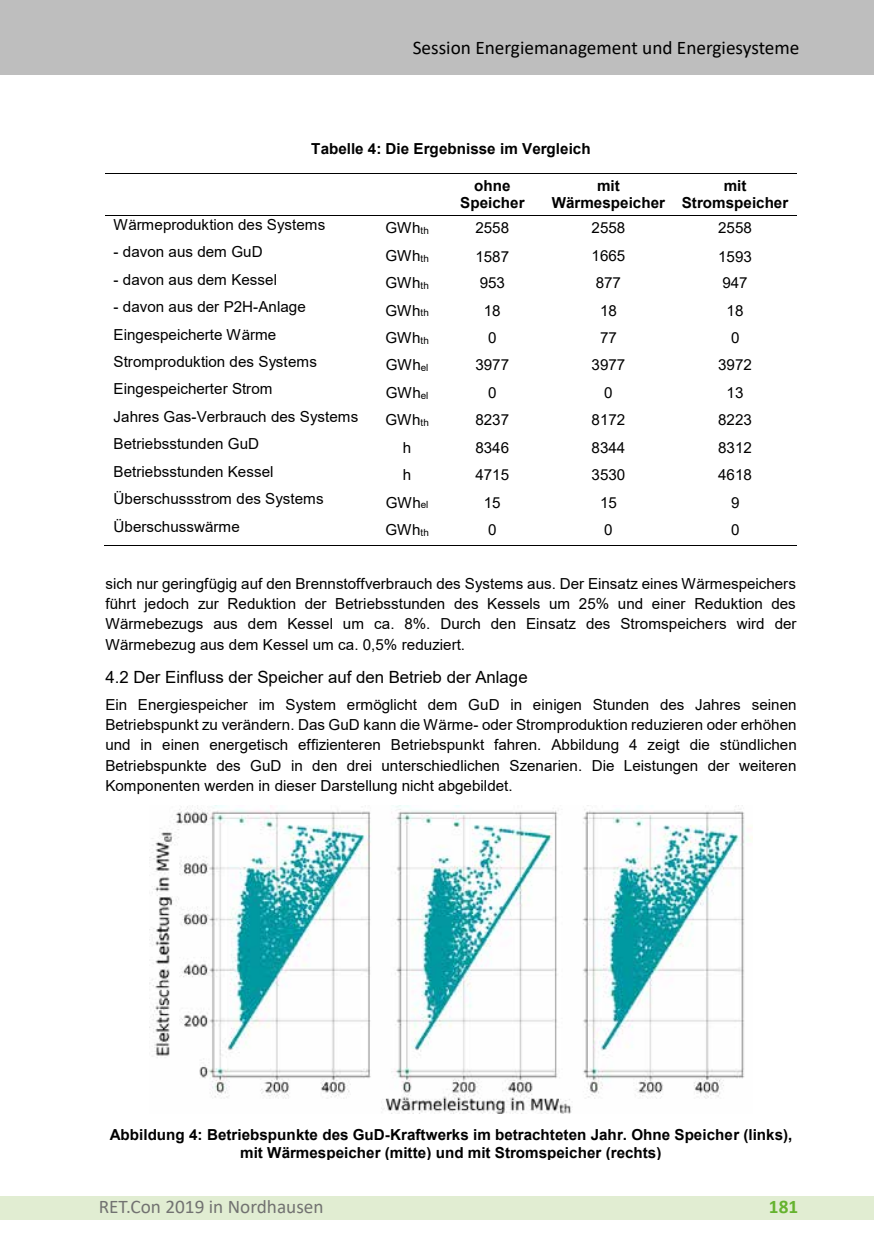
<style>
.page{position:relative;width:874px;height:1241px;background:#fff}
.page>*{position:absolute;margin:0;border:0;box-sizing:border-box;transform-origin:0 0}
.t1{font:19.25px "Calibri";color:#000}
.t2{font:19.25px "Calibri";color:#727271}
.t3{font:700 19.25px "Calibri";color:#65b32e}
.t4{font:16.8px "Arial";letter-spacing:-.005em;color:#000}
.t5{font:15.22px/20.1px "Arial";color:#000;text-align:justify}
.t6{font:700 15.22px/17.5px "Arial";color:#000;text-align:center}
.s1{font-size:9.8px}
</style>
<div class="page">
<div style="left:0;top:1196px;width:873px;height:23px;background:#e1edd2"></div>
<div style="left:0;top:0;width:873px;height:74px;background:#bebebe"></div>
<hr style="left:105px;top:173px;width:268px;height:1px;background:#000">
<hr style="left:373px;top:173px;width:68px;height:1px;background:#000">
<hr style="left:442px;top:173px;width:101px;height:1px;background:#000">
<hr style="left:544px;top:173px;width:129px;height:1px;background:#000">
<hr style="left:674px;top:173px;width:122px;height:1px;background:#000">
<hr style="left:105px;top:215px;width:268px;height:1px;background:#000">
<hr style="left:373px;top:215px;width:68px;height:1px;background:#000">
<hr style="left:442px;top:215px;width:101px;height:1px;background:#000">
<hr style="left:544px;top:215px;width:129px;height:1px;background:#000">
<hr style="left:674px;top:215px;width:122px;height:1px;background:#000">
<hr style="left:104px;top:544px;width:269px;height:1px;background:#000">
<hr style="left:372px;top:544px;width:69px;height:1px;background:#000">
<hr style="left:441px;top:544px;width:102px;height:1px;background:#000">
<hr style="left:543px;top:544px;width:130px;height:1px;background:#000">
<hr style="left:673px;top:544px;width:123px;height:1px;background:#000">
<img style="left:149px;top:805px;width:603px;height:307px">
<p class="t1" style="left:412px;top:34px;width:388px">Session Energiemanagement und Energiesysteme</p>
<p class="t6" style="left:311px;top:140px;width:281px">Tabelle 4: Die Ergebnisse im Vergleich</p>
<p class="t6" style="left:460px;top:177px;width:66px">ohne<br>Speicher</p>
<p class="t6" style="left:551px;top:177px;width:115px">mit<br>Wärmespeicher</p>
<p class="t6" style="left:681px;top:177px;width:108px">mit<br>Stromspeicher</p>
<p class="t5" style="left:114px;top:214px;width:213px">Wärmeproduktion des Systems</p>
<p class="t5" style="left:385px;top:218px;width:45px">GWh<span class="s1">th</span></p>
<p class="t5" style="left:475px;top:218px;width:35px">2558</p>
<p class="t5" style="left:591px;top:218px;width:35px">2558</p>
<p class="t5" style="left:717px;top:218px;width:35px">2558</p>
<p class="t5" style="left:114px;top:242px;width:150px">- davon aus dem GuD</p>
<p class="t5" style="left:385px;top:245px;width:45px">GWh<span class="s1">th</span></p>
<p class="t5" style="left:475px;top:246px;width:35px">1587</p>
<p class="t5" style="left:591px;top:245px;width:35px">1665</p>
<p class="t5" style="left:717px;top:246px;width:35px">1593</p>
<p class="t5" style="left:114px;top:269px;width:165px">- davon aus dem Kessel</p>
<p class="t5" style="left:385px;top:273px;width:45px">GWh<span class="s1">th</span></p>
<p class="t5" style="left:479px;top:273px;width:27px">953</p>
<p class="t5" style="left:595px;top:273px;width:27px">877</p>
<p class="t5" style="left:722px;top:273px;width:27px">947</p>
<p class="t5" style="left:114px;top:296px;width:194px">- davon aus der P2H-Anlage</p>
<p class="t5" style="left:385px;top:300px;width:45px">GWh<span class="s1">th</span></p>
<p class="t5" style="left:483px;top:300px;width:18px">18</p>
<p class="t5" style="left:599px;top:300px;width:18px">18</p>
<p class="t5" style="left:726px;top:300px;width:18px">18</p>
<p class="t5" style="left:114px;top:324px;width:164px">Eingespeicherte Wärme</p>
<p class="t5" style="left:385px;top:327px;width:45px">GWh<span class="s1">th</span></p>
<p class="t5" style="left:488px;top:327px;width:10px">0</p>
<p class="t5" style="left:599px;top:327px;width:18px">77</p>
<p class="t5" style="left:730px;top:327px;width:10px">0</p>
<p class="t5" style="left:114px;top:351px;width:205px">Stromproduktion des Systems</p>
<p class="t5" style="left:385px;top:355px;width:44px">GWh<span class="s1">el</span></p>
<p class="t5" style="left:475px;top:355px;width:35px">3977</p>
<p class="t5" style="left:591px;top:355px;width:35px">3977</p>
<p class="t5" style="left:717px;top:355px;width:35px">3972</p>
<p class="t5" style="left:114px;top:379px;width:160px">Eingespeicherter Strom</p>
<p class="t5" style="left:385px;top:382px;width:44px">GWh<span class="s1">el</span></p>
<p class="t5" style="left:488px;top:382px;width:10px">0</p>
<p class="t5" style="left:604px;top:382px;width:10px">0</p>
<p class="t5" style="left:726px;top:382px;width:18px">13</p>
<p class="t5" style="left:114px;top:406px;width:246px">Jahres Gas-Verbrauch des Systems</p>
<p class="t5" style="left:385px;top:410px;width:45px">GWh<span class="s1">th</span></p>
<p class="t5" style="left:475px;top:410px;width:35px">8237</p>
<p class="t5" style="left:591px;top:410px;width:35px">8172</p>
<p class="t5" style="left:717px;top:410px;width:35px">8223</p>
<p class="t5" style="left:114px;top:434px;width:147px">Betriebsstunden GuD</p>
<p class="t5" style="left:402px;top:437px;width:10px">h</p>
<p class="t5" style="left:475px;top:437px;width:35px">8346</p>
<p class="t5" style="left:591px;top:437px;width:35px">8344</p>
<p class="t5" style="left:717px;top:437px;width:35px">8312</p>
<p class="t5" style="left:114px;top:461px;width:161px">Betriebsstunden Kessel</p>
<p class="t5" style="left:402px;top:464px;width:10px">h</p>
<p class="t5" style="left:475px;top:464px;width:35px">4715</p>
<p class="t5" style="left:591px;top:464px;width:35px">3530</p>
<p class="t5" style="left:717px;top:464px;width:35px">4618</p>
<p class="t5" style="left:114px;top:488px;width:211px">Überschussstrom des Systems</p>
<p class="t5" style="left:385px;top:492px;width:44px">GWh<span class="s1">el</span></p>
<p class="t5" style="left:483px;top:492px;width:18px">15</p>
<p class="t5" style="left:599px;top:492px;width:18px">15</p>
<p class="t5" style="left:730px;top:492px;width:10px">9</p>
<p class="t5" style="left:114px;top:516px;width:128px">Überschusswärme</p>
<p class="t5" style="left:385px;top:519px;width:45px">GWh<span class="s1">th</span></p>
<p class="t5" style="left:488px;top:519px;width:10px">0</p>
<p class="t5" style="left:604px;top:519px;width:10px">0</p>
<p class="t5" style="left:730px;top:519px;width:10px">0</p>
<p class="t5" style="left:105px;top:573px;width:692px">sich nur geringfügig auf den Brennstoffverbrauch des Systems aus. Der Einsatz eines Wärmespeichers führt jedoch zur Reduktion der Betriebsstunden des Kessels um 25% und einer Reduktion des Wärmebezugs aus dem Kessel um ca. 8%. Durch den Einsatz des Stromspeichers wird der Wärmebezug aus dem Kessel um ca. 0,5% reduziert.</p>
<p class="t4" style="left:105px;top:665px;width:423px">4.2 Der Einfluss der Speicher auf den Betrieb der Anlage</p>
<p class="t5" style="left:105px;top:694px;width:692px">Ein Energiespeicher im System ermöglicht dem GuD in einigen Stunden des Jahres seinen Betriebspunkt zu verändern. Das GuD kann die Wärme- oder Stromproduktion reduzieren oder erhöhen und in einen energetisch effizienteren Betriebspunkt fahren. Abbildung 4 zeigt die stündlichen Betriebspunkte des GuD in den drei unterschiedlichen Szenarien. Die Leistungen der weiteren Komponenten werden in dieser Darstellung nicht abgebildet.</p>
<p class="t6" style="left:110px;top:1125px;width:683px">Abbildung 4: Betriebspunkte des GuD-Kraftwerks im betrachteten Jahr. Ohne Speicher (links), mit Wärmespeicher (mitte) und mit Stromspeicher (rechts)</p>
<p class="t2" style="left:99px;top:1193px;width:226px">RET.Con 2019 in Nordhausen</p>
<p class="t3" style="left:768px;top:1192px;width:31px">181</p>
</div>
